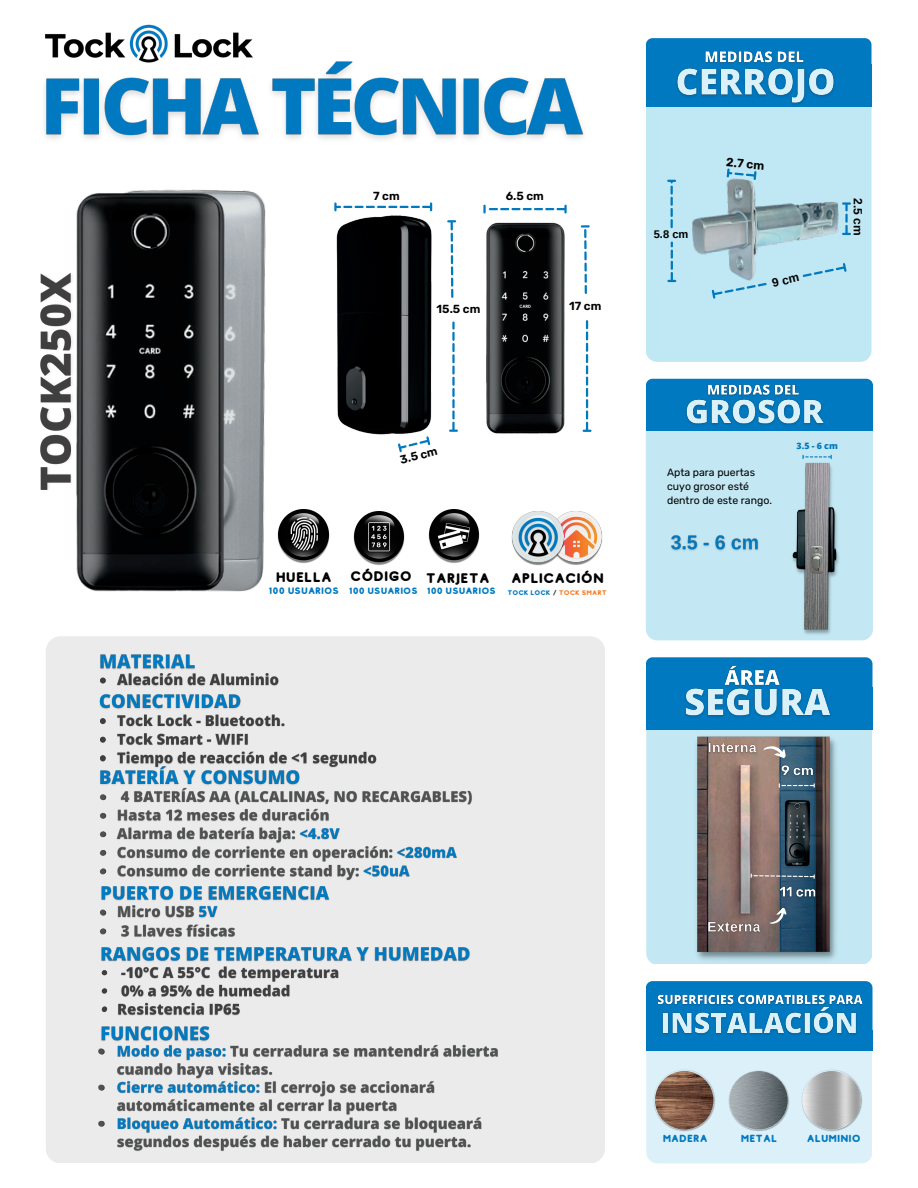
<style>
.page{position:relative;width:918px;height:1188px;background:#fff}
.page>*{position:absolute;margin:0;border:0;box-sizing:border-box;transform-origin:0 0}
.t1{font:13.8px "Studly";color:#000}
.t2{font:700 12px "Arimo";color:#000}
.t3{font:600 12px "Rubik";color:#000}
.t4{font:600 11.7px "Rubik";color:#000}
.t5{font:700 11.1px "Arimo";color:#000}
.t6{font:10.5px/14px "Rubik";color:#000}
.t7{font:10.2px "Studly";color:#0079c0}
.t8{font:9.3px "Studly";color:#007ac1}
.t9{font:9.15px "Studly";color:#007ac1}
.t10{font:800 8.85px "Open Sans";color:#0079c0}
.t11{font:6.75px "Studly";color:#f47d29}
.s1{color:#007ac1}
.s2{color:#3f3f3f}
</style>
<div class="page">
<div style="left:646px;top:1041px;width:226px;height:122px;background:#dbf0f8;border-radius:11px"></div>
<div style="left:646px;top:981px;width:227px;height:69px;background:#0079c0;border-radius:7px"></div>
<div style="left:646px;top:1030px;width:227px;height:20px;background:#0079c0"></div>
<div style="left:646px;top:713px;width:226px;height:251px;background:#c3e8f4;border-radius:11px"></div>
<div style="left:646px;top:657px;width:227px;height:67px;background:#0079c0;border-radius:7px"></div>
<div style="left:646px;top:688px;width:227px;height:42px;background:#0079c0"></div>
<div style="left:46px;top:636px;width:559px;height:527px;background:#ebebeb;border-radius:15px"></div>
<div style="left:646px;top:70px;width:226px;height:292px;background:#c0e7f4;border-radius:11px"></div>
<div style="left:646px;top:38px;width:226px;height:31px;background:#0079c0;border-radius:7px"></div>
<div style="left:646px;top:64px;width:226px;height:42px;background:#0079c0"></div>
<img style="left:44px;top:61px;width:540px;height:79px">
<img style="left:44px;top:24px;width:216px;height:41px">
<img style="left:280px;top:509px;width:49px;height:54px">
<img style="left:353px;top:511px;width:52px;height:54px">
<div style="left:646px;top:415px;width:227px;height:225px;background:#c3e8f4;border-radius:11px"></div>
<img style="left:792px;top:463px;width:47px;height:172px">
<div style="left:646px;top:379px;width:227px;height:29px;background:#0079c0;border-radius:7px"></div>
<div style="left:646px;top:398px;width:227px;height:33px;background:#0079c0"></div>
<svg style="left:802px;top:455px;width:30px;height:4px"></svg>
<img style="left:40px;top:273px;width:32px;height:217px">
<svg style="left:483px;top:206px;width:84px;height:6px"></svg>
<svg style="left:582px;top:225px;width:7px;height:69px"></svg>
<svg style="left:584px;top:320px;width:6px;height:112px"></svg>
<svg style="left:448px;top:220px;width:7px;height:78px"></svg>
<svg style="left:450px;top:322px;width:7px;height:110px"></svg>
<svg style="left:398px;top:446px;width:14px;height:7px"></svg>
<svg style="left:334px;top:204px;width:98px;height:6px"></svg>
<svg style="left:668px;top:180px;width:6px;height:48px"></svg>
<img style="left:674px;top:179px;width:177px;height:104px">
<svg style="left:725px;top:168px;width:33px;height:13px"></svg>
<svg style="left:668px;top:242px;width:7px;height:40px"></svg>
<svg style="left:843px;top:202px;width:7px;height:33px"></svg>
<img style="left:428px;top:510px;width:52px;height:53px">
<img style="left:165px;top:189px;width:115px;height:403px">
<img style="left:72px;top:190px;width:155px;height:402px">
<img style="left:486px;top:222px;width:79px;height:212px">
<img style="left:696px;top:736px;width:140px;height:224px">
<svg style="left:779px;top:738px;width:36px;height:214px;background:#295370"></svg>
<svg style="left:779px;top:784px;width:36px;height:3px"></svg>
<img style="left:785px;top:801px;width:26px;height:67px">
<img style="left:670px;top:68px;width:171px;height:39px">
<img style="left:702px;top:51px;width:105px;height:19px">
<img style="left:686px;top:399px;width:138px;height:26px">
<img style="left:706px;top:384px;width:95px;height:19px">
<img style="left:671px;top:535px;width:88px;height:16px">
<img style="left:662px;top:1011px;width:195px;height:24px">
<img style="left:657px;top:994px;width:206px;height:17px">
<img style="left:685px;top:688px;width:146px;height:29px">
<img style="left:721px;top:665px;width:64px;height:32px">
<img style="left:778px;top:759px;width:40px;height:24px">
<img style="left:776px;top:881px;width:44px;height:24px">
<img style="left:100px;top:654px;width:95px;height:13px">
<img style="left:100px;top:667px;width:179px;height:19px">
<img style="left:99px;top:685px;width:146px;height:22px">
<img style="left:100px;top:707px;width:277px;height:61px">
<img style="left:100px;top:761px;width:204px;height:22px">
<img style="left:100px;top:783px;width:372px;height:98px">
<img style="left:100px;top:877px;width:233px;height:24px">
<img style="left:100px;top:899px;width:139px;height:38px">
<img style="left:101px;top:946px;width:369px;height:16px">
<img style="left:101px;top:960px;width:242px;height:56px">
<img style="left:101px;top:1026px;width:109px;height:13px">
<img style="left:98px;top:1039px;width:400px;height:112px">
<img style="left:336px;top:215px;width:96px;height:231px">
<img style="left:654px;top:1070px;width:61px;height:62px">
<img style="left:728px;top:1070px;width:61px;height:61px">
<img style="left:801px;top:1070px;width:61px;height:61px">
<img style="left:655px;top:1071px;width:59px;height:59px;border-radius:50%">
<img style="left:729px;top:1071px;width:59px;height:59px;border-radius:50%">
<img style="left:802px;top:1071px;width:59px;height:59px;border-radius:50%">
<img style="left:703px;top:736px;width:57px;height:24px">
<svg style="left:763px;top:743px;width:25px;height:16px"></svg>
<svg style="left:769px;top:907px;width:20px;height:21px"></svg>
<img style="left:704px;top:916px;width:61px;height:24px">
<img style="left:564px;top:511px;width:38px;height:54px">
<img style="left:511px;top:511px;width:53px;height:54px">
<svg style="left:751px;top:874px;width:64px;height:4px"></svg>
<svg style="left:710px;top:261px;width:138px;height:38px"></svg>
<p class="t4" style="left:373px;top:189px;width:28px">7 cm</p>
<p class="t4" style="left:506px;top:189px;width:40px">6.5 cm</p>
<p class="t4" style="left:437px;top:302px;width:45px">15.5 cm</p>
<p class="t4" style="left:569px;top:299px;width:34px">17 cm</p>
<p class="t5" style="left:654px;top:228px;width:36px">5.8 cm</p>
<p class="t3" style="left:727px;top:155px;width:40px;rotate:5deg">2.7 cm</p>
<p class="t2" style="left:865px;top:198px;width:39px;rotate:90deg">2.5 cm</p>
<p class="t4" style="left:399px;top:453px;width:40px;rotate:-14deg">3.5 cm</p>
<p class="t1" style="left:276px;top:569px;width:58px">HUELLA</p>
<p class="t1" style="left:350px;top:569px;width:63px">CÓDIGO</p>
<p class="t1" style="left:426px;top:570px;width:65px">TARJETA</p>
<p class="t8" style="left:269px;top:586px;width:72px">100 USUARIOS</p>
<p class="t9" style="left:349px;top:586px;width:70px">100 USUARIOS</p>
<p class="t9" style="left:427px;top:586px;width:70px">100 USUARIOS</p>
<p class="t1" style="left:511px;top:571px;width:94px">APLICACIÓN</p>
<p class="t11" style="left:507px;top:589px;width:101px"><span class="s1">TOCK LOCK</span> <span class="s2">/</span> TOCK SMART</p>
<p class="t6" style="left:667px;top:465px;width:106px">Apta para puertas cuyo grosor esté dentro de este rango.</p>
<p class="t10" style="left:797px;top:440px;width:43px">3.5 - 6 cm</p>
<p class="t7" style="left:663px;top:1133px;width:47px">MADERA</p>
<p class="t7" style="left:741px;top:1133px;width:38px">METAL</p>
<p class="t7" style="left:807px;top:1133px;width:55px">ALUMINIO</p>
</div>
